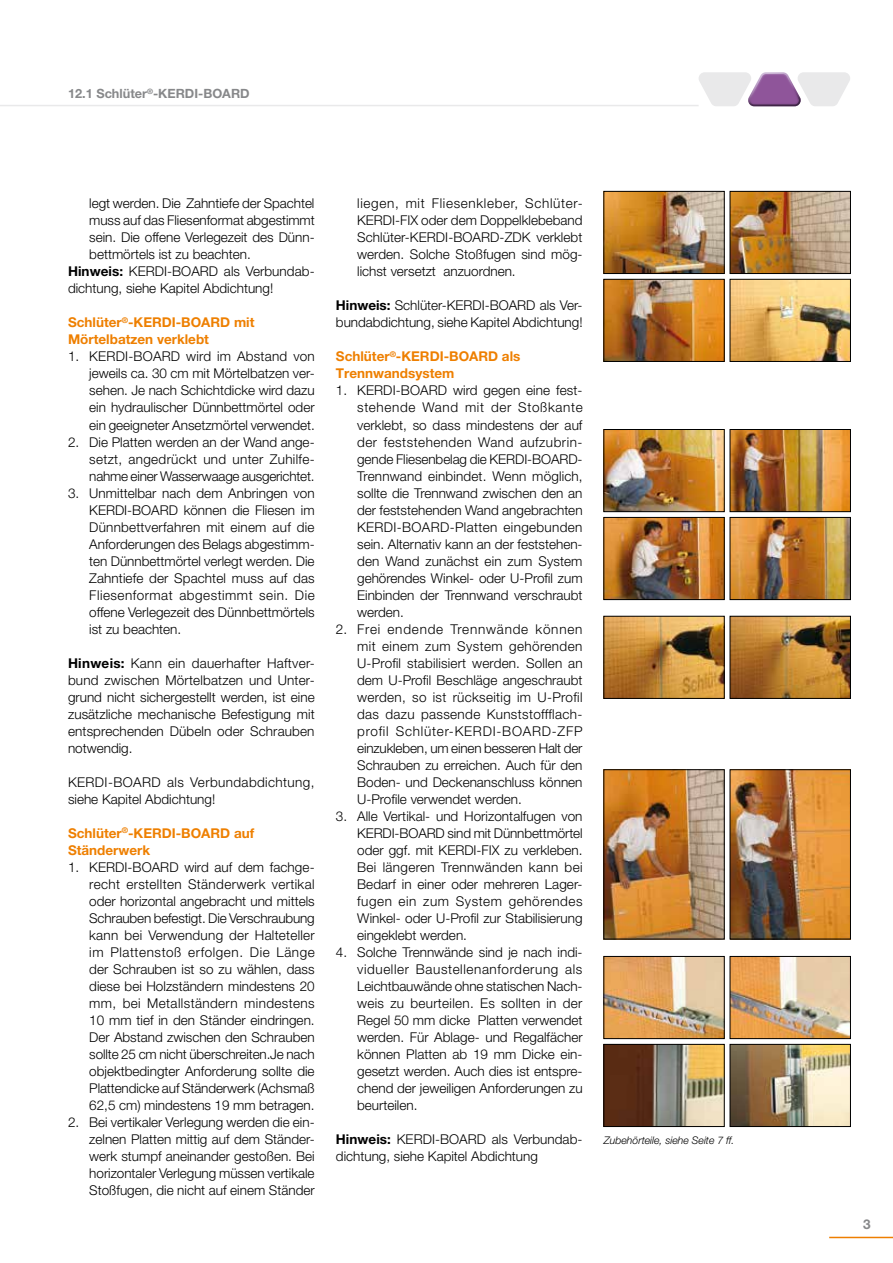
<style>
.page{position:relative;width:893px;height:1263px;background:#fff}
.page>*{position:absolute;margin:0;border:0;box-sizing:border-box;transform-origin:0 0}
.Fließtext{font:300 13.5px/17px "Helvetica Neue LT Pro";color:#000;text-align:justify}
.Unter-Überschrift{font:700 13.5px/17px "Helvetica Neue LT Pro";color:#ee7f00}
.Fließtext-2{font:300 13.5px/17px "Helvetica Neue LT Pro";letter-spacing:.03em;color:#000}
.t1{font:700 13.5px "Helvetica Neue LT Pro";color:#87888a}
.t2{font:700 12.75px "Helvetica Neue LT Pro";color:#87888a}
.Hinweistext{font:italic 300 10.5px "Helvetica Neue LT Pro";color:#000}
.s1{font-weight:700}
</style>
<div class="page">
<hr style="left:829px;top:1237px;width:64px;height:1px;background:#ee7f00">
<hr style="left:0;top:105px;width:699px;height:1px;background:#e9e9ea">
<svg style="left:699px;top:72px;width:151px;height:34px"></svg>
<img style="left:732px;top:193px;width:117px;height:79px">
<div style="left:730px;top:191px;width:121px;height:83px;border:1px solid #000"></div>
<img style="left:605px;top:193px;width:118px;height:79px">
<div style="left:603px;top:191px;width:122px;height:83px;border:1px solid #000"></div>
<img style="left:605px;top:281px;width:118px;height:79px">
<div style="left:603px;top:279px;width:122px;height:83px;border:1px solid #000"></div>
<img style="left:605px;top:431px;width:118px;height:79px">
<div style="left:603px;top:429px;width:122px;height:83px;border:1px solid #000"></div>
<img style="left:732px;top:431px;width:117px;height:79px">
<div style="left:730px;top:429px;width:121px;height:83px;border:1px solid #000"></div>
<img style="left:732px;top:519px;width:117px;height:79px">
<div style="left:730px;top:517px;width:121px;height:83px;border:1px solid #000"></div>
<img style="left:605px;top:519px;width:118px;height:79px">
<div style="left:603px;top:517px;width:122px;height:83px;border:1px solid #000"></div>
<img style="left:732px;top:281px;width:117px;height:79px">
<div style="left:730px;top:279px;width:121px;height:83px;border:1px solid #000"></div>
<img style="left:605px;top:618px;width:118px;height:79px">
<div style="left:603px;top:616px;width:122px;height:83px;border:1px solid #000"></div>
<img style="left:732px;top:618px;width:117px;height:79px">
<div style="left:730px;top:616px;width:121px;height:83px;border:1px solid #000"></div>
<img style="left:732px;top:1046px;width:117px;height:79px">
<div style="left:730px;top:1044px;width:121px;height:83px;border:1px solid #000"></div>
<img style="left:605px;top:1046px;width:118px;height:79px">
<div style="left:603px;top:1044px;width:122px;height:83px;border:1px solid #000"></div>
<img style="left:605px;top:958px;width:118px;height:79px">
<div style="left:603px;top:956px;width:122px;height:83px;border:1px solid #000"></div>
<img style="left:732px;top:958px;width:117px;height:79px">
<div style="left:730px;top:956px;width:121px;height:83px;border:1px solid #000"></div>
<img style="left:605px;top:771px;width:118px;height:166px">
<div style="left:603px;top:769px;width:122px;height:170px;border:1px solid #000"></div>
<img style="left:732px;top:771px;width:117px;height:166px">
<div style="left:730px;top:769px;width:121px;height:170px;border:1px solid #000"></div>
<p class="t2" style="left:68px;top:86px;width:183px">12.1 Schlüter<sup>®</sup>-KERDI-BOARD</p>
<p class="Fließtext" style="left:89px;top:195px;width:227px">legt werden. Die Zahntiefe der Spachtel muss auf das Fliesenformat abgestimmt sein. Die offene Verlegezeit des Dünn&shy;bettmörtels ist zu beachten.</p>
<p class="Fließtext" style="left:68px;top:263px;width:248px"><span class="s1">Hinweis:</span> KERDI-BOARD als Verbundab&shy;dichtung, siehe Kapitel Abdichtung!</p>
<p class="Unter-Überschrift" style="left:68px;top:314px;width:188px">Schlüter<sup>®</sup>-KERDI-BOARD mit<br>Mörtelbatzen verklebt</p>
<p class="Fließtext" style="left:89px;top:348px;width:227px;text-indent:-21px">1. KERDI-BOARD wird im Abstand von jeweils ca. 30 cm mit Mörtelbatzen ver&shy;sehen. Je nach Schichtdicke wird dazu ein hydraulischer Dünnbettmörtel oder ein geeigneter Ansetzmörtel verwendet.</p>
<p class="Fließtext" style="left:89px;top:433px;width:227px;text-indent:-21px">2. Die Platten werden an der Wand ange&shy;setzt, angedrückt und unter Zuhilfe&shy;nahme einer Wasserwaage ausgerichtet.</p>
<p class="Fließtext" style="left:89px;top:484px;width:227px;text-indent:-21px">3. Unmittelbar nach dem Anbringen von KERDI-BOARD können die Fliesen im Dünnbettverfahren mit einem auf die Anforderungen des Belags abgestimm&shy;ten Dünnbettmörtel verlegt werden. Die Zahntiefe der Spachtel muss auf das Fliesenformat abgestimmt sein. Die offene Verlegezeit des Dünnbettmörtels ist zu beachten.</p>
<p class="Fließtext" style="left:68px;top:654px;width:248px"><span class="s1">Hinweis:</span> Kann ein dauerhafter Haftver&shy;bund zwischen Mörtelbatzen und Unter&shy;grund nicht sichergestellt werden, ist eine zusätzliche mechanische Befestigung mit entsprechenden Dübeln oder Schrauben notwendig.</p>
<p class="Fließtext-2" style="left:68px;top:773px;width:248px">KERDI-BOARD als Verbundabdichtung, siehe Kapitel Abdichtung!</p>
<p class="Unter-Überschrift" style="left:68px;top:824px;width:188px">Schlüter<sup>®</sup>-KERDI-BOARD auf<br>Ständerwerk</p>
<p class="Fließtext" style="left:89px;top:858px;width:227px;text-indent:-21px">1. KERDI-BOARD wird auf dem fachge&shy;recht erstellten Ständerwerk vertikal oder horizontal angebracht und mittels Schrauben befestigt. Die Verschraubung kann bei Verwendung der Halteteller im Plattenstoß erfolgen. Die Länge der Schrauben ist so zu wählen, dass diese bei Holzständern mindestens 20 mm, bei Metallständern mindestens 10 mm tief in den Ständer eindringen.<br>Der Abstand zwischen den Schrauben sollte 25 cm nicht überschreiten.Je nach objektbedingter Anforderung sollte die Plattendicke auf Ständerwerk (Achsmaß 62,5 cm) mindestens 19 mm betragen.</p>
<p class="Fließtext" style="left:89px;top:1113px;width:227px;text-indent:-21px">2. Bei vertikaler Verlegung werden die ein&shy;zelnen Platten mittig auf dem Ständer&shy;werk stumpf aneinander gestoßen. Bei horizontaler Verlegung müssen vertikale Stoßfugen, die nicht auf einem Ständer</p>
<p class="Fließtext" style="left:357px;top:195px;width:227px">liegen, mit Fliesenkleber, Schlüter-KERDI-FIX oder dem Doppelklebeband Schlüter-KERDI-BOARD-ZDK verklebt werden. Solche Stoßfugen sind mög&shy;lichst versetzt anzuordnen.</p>
<p class="Fließtext" style="left:336px;top:297px;width:248px"><span class="s1">Hinweis:</span> Schlüter-KERDI-BOARD als Ver&shy;bundabdichtung, siehe Kapitel Abdichtung!</p>
<p class="Unter-Überschrift" style="left:336px;top:348px;width:186px">Schlüter<sup>®</sup>-KERDI-BOARD als<br>Trennwandsystem</p>
<p class="Fließtext" style="left:357px;top:382px;width:227px;text-indent:-21px">1. KERDI-BOARD wird gegen eine fest&shy;stehende Wand mit der Stoßkante verklebt, so dass mindestens der auf der feststehenden Wand aufzubrin&shy;gende Fliesenbelag die KERDI-BOARD-Trennwand einbindet. Wenn möglich, sollte die Trennwand zwischen den an der feststehenden Wand angebrachten KERDI-BOARD-Platten eingebunden sein. Alternativ kann an der feststehen&shy;den Wand zunächst ein zum System gehörendes Winkel- oder U-Profil zum Einbinden der Trennwand verschraubt werden.</p>
<p class="Fließtext" style="left:357px;top:620px;width:227px;text-indent:-21px">2. Frei endende Trennwände können mit einem zum System gehörenden U-Profil stabilisiert werden. Sollen an dem U-Profil Beschläge angeschraubt werden, so ist rückseitig im U-Profil das dazu passende Kunststoffflach&shy;profil Schlüter-KERDI-BOARD-ZFP einzukleben, um einen besseren Halt der Schrauben zu erreichen. Auch für den Boden- und Deckenanschluss können U-Profile verwendet werden.</p>
<p class="Fließtext" style="left:357px;top:807px;width:227px;text-indent:-21px">3. Alle Vertikal- und Horizontalfugen von KERDI-BOARD sind mit Dünnbettmörtel oder ggf. mit KERDI-FIX zu verkleben.<br>Bei längeren Trennwänden kann bei Bedarf in einer oder mehreren Lager&shy;fugen ein zum System gehörendes Winkel- oder U-Profil zur Stabilisierung eingeklebt werden.</p>
<p class="Fließtext" style="left:357px;top:943px;width:227px;text-indent:-21px">4. Solche Trennwände sind je nach indi&shy;vidueller Baustellenanforderung als Leichtbauwände ohne statischen Nach&shy;weis zu beurteilen. Es sollten in der Regel 50 mm dicke Platten verwendet werden. Für Ablage- und Regalfächer können Platten ab 19 mm Dicke ein&shy;gesetzt werden. Auch dies ist entspre&shy;chend der jeweiligen Anforderungen zu beurteilen.</p>
<p class="Fließtext" style="left:336px;top:1130px;width:248px"><span class="s1">Hinweis:</span> KERDI-BOARD als Verbundab&shy;dichtung, siehe Kapitel Abdichtung</p>
<p class="Hinweistext" style="left:604px;top:1134px;width:132px">Zubehörteile, siehe Seite 7 ff.</p>
<p class="t1" style="left:863px;top:1216px;width:9px">3</p>
</div>
